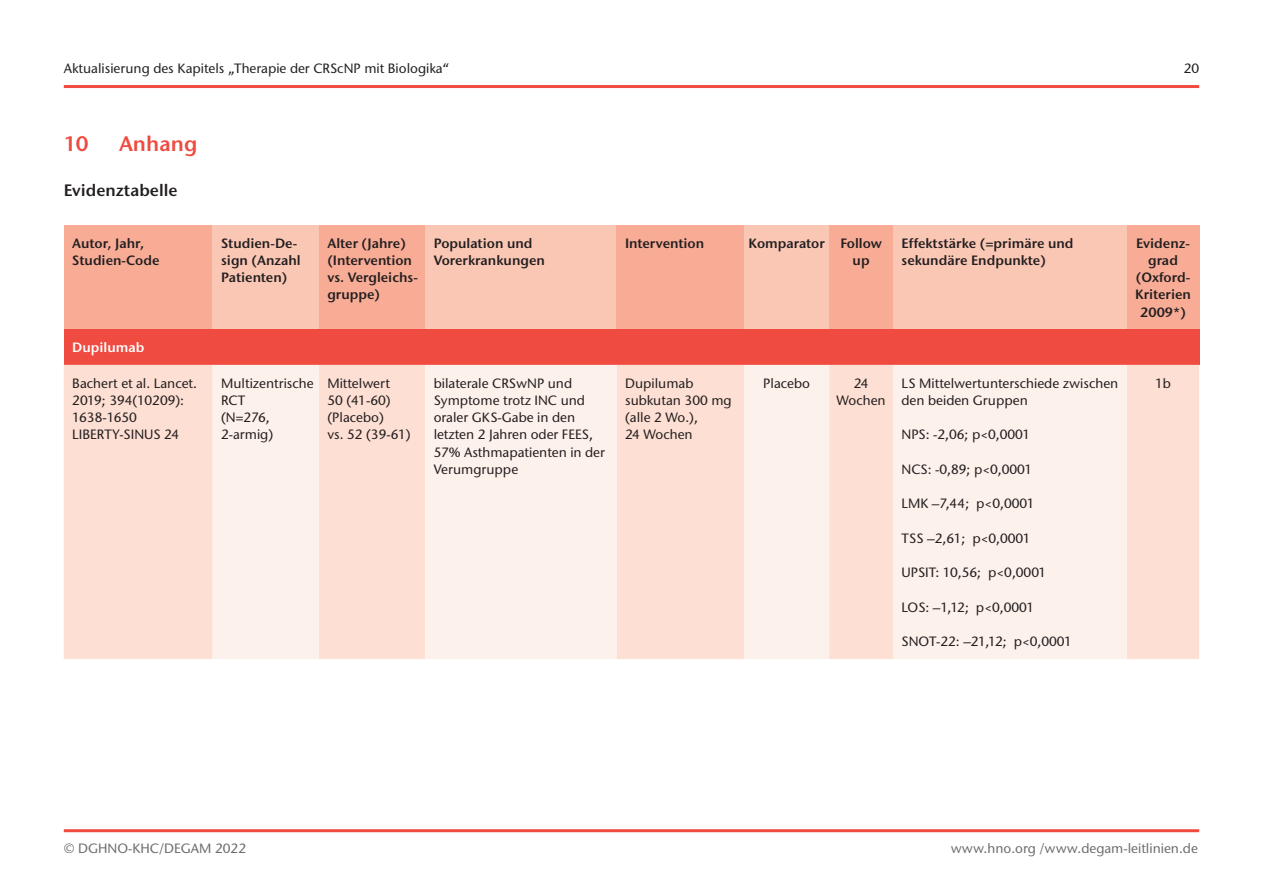
<style>
.page{position:relative;width:1263px;height:893px;background:#fff}
.page>*{position:absolute;margin:0;border:0;box-sizing:border-box;transform-origin:0 0}
.t1{font:600 21px "Stone Sans ITC Pro";color:#ef4b40}
.t2{font:600 16.5px "Stone Sans ITC Pro";color:#231f20}
.t3{font:500 13.5px/17.2px "Stone Sans ITC Std";color:#231f20}
.t4{font:600 13.5px/17.2px "Stone Sans ITC Pro";color:#231f20}
.t5{font:500 13.5px "Stone Sans ITC Std";color:#6c6d70}
.t6{font:600 13.5px "Stone Sans ITC Pro";color:#fff}
</style>
<div class="page">
<hr style="left:64px;top:85px;width:1135px;height:3px;background:#ef4b40">
<hr style="left:64px;top:829px;width:1135px;height:3px;background:#ef4b40">
<div style="left:64px;top:225px;width:149px;height:104px;background:#f8ac96"></div>
<div style="left:213px;top:225px;width:106px;height:104px;background:#fbc7b5"></div>
<div style="left:319px;top:225px;width:106px;height:104px;background:#f8ac96"></div>
<div style="left:425px;top:225px;width:192px;height:104px;background:#fbc7b5"></div>
<div style="left:617px;top:225px;width:127px;height:104px;background:#f8ac96"></div>
<div style="left:744px;top:225px;width:85px;height:104px;background:#fbc7b5"></div>
<div style="left:829px;top:225px;width:64px;height:104px;background:#f8ac96"></div>
<div style="left:893px;top:225px;width:234px;height:104px;background:#fbc7b5"></div>
<div style="left:1127px;top:225px;width:72px;height:104px;background:#f8ac96"></div>
<div style="left:64px;top:329px;width:1135px;height:36px;background:#ef4b40"></div>
<div style="left:64px;top:365px;width:1135px;height:294px;background:#fddfd3"></div>
<svg style="left:213px;top:365px;width:914px;height:294px;background:#fdebe3"></svg>
<p class="t3" style="left:64px;top:59px;width:387px">Aktualisierung des Kapitels „Therapie der CRScNP mit Biologika“</p>
<p class="t3" style="left:1184px;top:59px;width:17px">20</p>
<h1 class="t1" style="left:64px;top:131px;width:26px">10</h1>
<h1 class="t1" style="left:119px;top:131px;width:80px">Anhang</h1>
<p class="t2" style="left:64px;top:180px;width:115px">Evidenztabelle</p>
<p class="t4" style="left:72px;top:234px;width:89px">Autor, Jahr,<br>Studien-Code</p>
<p class="t4" style="left:221px;top:234px;width:81px">Studien-De&shy;sign (Anzahl<br>Patienten)</p>
<p class="t4" style="left:327px;top:234px;width:92px">Alter (Jahre) (Intervention vs. Vergleichs&shy;gruppe)</p>
<p class="t4" style="left:434px;top:234px;width:113px">Population und<br>Vorerkrankungen</p>
<p class="t4" style="left:625px;top:234px;width:81px">Intervention</p>
<p class="t4" style="left:853px;top:234px;width:31px;text-indent:-104px">Komparator Follow up</p>
<p class="t4" style="left:901px;top:234px;width:174px">Effektstärke (=primäre und sekundäre Endpunkte)</p>
<p class="t4" style="left:1135px;top:234px;width:57px;text-align:center">Evidenz&shy;grad (Oxford-<br>Kriterien<br>2009*)</p>
<p class="t6" style="left:72px;top:339px;width:74px">Dupilumab</p>
<p class="t3" style="left:72px;top:374px;width:126px">Bachert et al. Lancet.<br>2019; 394(10209):<br>1638-1650<br>LIBERTY-SINUS 24</p>
<p class="t3" style="left:221px;top:374px;width:94px">Multizentrische<br>RCT<br>(N=276,<br>2-armig)</p>
<p class="t3" style="left:327px;top:374px;width:85px">Mittelwert<br>50 (41-60) (Placebo)<br>vs. 52 (39-61)</p>
<p class="t3" style="left:434px;top:374px;width:173px">bilaterale CRSwNP und<br>Symptome trotz INC und oraler GKS-Gabe in den letzten 2 Jahren oder FEES,<br>57% Asthmapatienten in der<br>Verumgruppe</p>
<p class="t3" style="left:625px;top:374px;width:108px">Dupilumab subkutan 300 mg (alle 2 Wo.),<br>24 Wochen</p>
<p class="t3" style="left:763px;top:374px;width:48px">Placebo</p>
<p class="t3" style="left:836px;top:374px;width:51px;text-align:center">24<br>Wochen</p>
<p class="t3" style="left:901px;top:374px;width:218px">LS Mittelwertunterschiede zwischen den beiden Gruppen</p>
<p class="t3" style="left:1155px;top:374px;width:17px">1b</p>
<p class="t3" style="left:901px;top:426px;width:130px">NPS: -2,06; p&lt;0,0001</p>
<p class="t3" style="left:901px;top:460px;width:132px">NCS: -0,89; p&lt;0,0001</p>
<p class="t3" style="left:901px;top:495px;width:134px">LMK –7,44; p&lt;0,0001</p>
<p class="t3" style="left:901px;top:529px;width:131px">TSS –2,61; p&lt;0,0001</p>
<p class="t3" style="left:901px;top:564px;width:146px">UPSIT: 10,56; p&lt;0,0001</p>
<p class="t3" style="left:901px;top:598px;width:134px">LOS: –1,12; p&lt;0,0001</p>
<p class="t3" style="left:901px;top:633px;width:172px">SNOT-22: –21,12; p&lt;0,0001</p>
<p class="t5" style="left:64px;top:840px;width:184px">© DGHNO-KHC/DEGAM 2022</p>
<p class="t5" style="left:951px;top:840px;width:249px">www.hno.org /www.degam-leitlinien.de</p>
</div>
